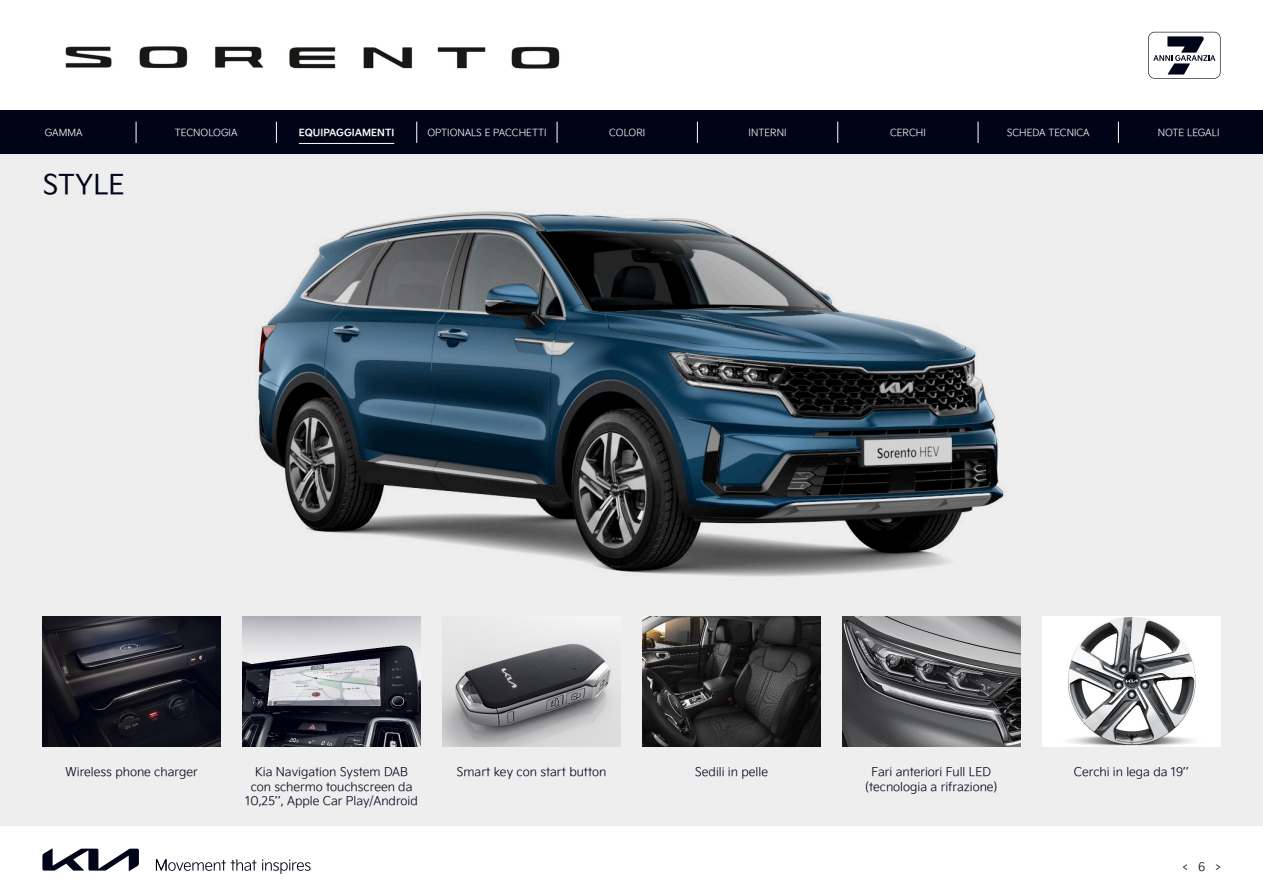
<style>
.page{position:relative;width:1263px;height:893px;background:#fff}
.page>*{position:absolute;margin:0;border:0;box-sizing:border-box;transform-origin:0 0}
.versione{font:27px "Kia Signature OTF Regular";color:#000519}
.testo_centrato{font:12px/14.4px "Kia Signature OTF Light";color:#000519;text-align:center}
.menu{font:9.75px "Kia Signature OTF Light";color:#fff}
.menu_attivo{font:9.75px "Kia Signature OTF Bold";color:#fff}
</style>
<div class="page">
<div style="left:0;top:110px;width:1263px;height:716px;background:#eeeeef"></div>
<svg style="left:42px;top:848px;width:97px;height:23px"></svg>
<svg style="left:262px;top:859px;width:49px;height:15px"></svg>
<svg style="left:156px;top:859px;width:100px;height:12px"></svg>
<svg style="left:1148px;top:32px;width:72px;height:47px"></svg>
<div style="left:0;top:110px;width:1263px;height:44px;background:#000519"></div>
<img style="left:65px;top:46px;width:495px;height:23px">
<img style="left:258px;top:211px;width:746px;height:366px">
<img style="left:42px;top:616px;width:179px;height:130px">
<img style="left:242px;top:616px;width:179px;height:130px">
<img style="left:442px;top:640px;width:179px;height:106px">
<img style="left:642px;top:616px;width:179px;height:130px">
<img style="left:842px;top:616px;width:179px;height:130px">
<img style="left:1042px;top:616px;width:179px;height:130px">
<svg style="left:136px;top:122px;width:1px;height:21px"></svg>
<svg style="left:557px;top:122px;width:1px;height:21px"></svg>
<svg style="left:697px;top:122px;width:1px;height:21px"></svg>
<svg style="left:837px;top:122px;width:1px;height:21px"></svg>
<svg style="left:978px;top:122px;width:1px;height:21px"></svg>
<svg style="left:1118px;top:122px;width:1px;height:21px"></svg>
<svg style="left:276px;top:122px;width:1px;height:21px"></svg>
<svg style="left:416px;top:122px;width:1px;height:21px"></svg>
<hr style="left:299px;top:143px;width:95px;height:1px;background:#fff">
<p class="menu" style="left:45px;top:125px;width:39px">GAMMA</p>
<p class="menu" style="left:175px;top:125px;width:64px">TECNOLOGIA</p>
<p class="menu_attivo" style="left:299px;top:125px;width:97px">EQUIPAGGIAMENTI</p>
<p class="menu" style="left:427px;top:125px;width:121px">OPTIONALS E PACCHETTI</p>
<p class="menu" style="left:609px;top:125px;width:38px">COLORI</p>
<p class="menu" style="left:749px;top:125px;width:39px">INTERNI</p>
<p class="menu" style="left:890px;top:125px;width:37px">CERCHI</p>
<p class="menu" style="left:1007px;top:125px;width:84px">SCHEDA TECNICA</p>
<p class="menu" style="left:1158px;top:125px;width:63px">NOTE LEGALI</p>
<p class="versione" style="left:42px;top:165px;width:84px">STYLE</p>
<p class="testo_centrato" style="left:66px;top:764px;width:133px">Wireless phone charger</p>
<p class="testo_centrato" style="left:245px;top:764px;width:174px">Kia Navigation System DAB con schermo touchscreen da<br>10,25’’, Apple Car Play/Android</p>
<p class="testo_centrato" style="left:456px;top:764px;width:152px">Smart key con start button</p>
<p class="testo_centrato" style="left:695px;top:764px;width:75px">Sedili in pelle</p>
<p class="testo_centrato" style="left:865px;top:764px;width:134px">Fari anteriori Full LED (tecnologia a rifrazione)</p>
<p class="testo_centrato" style="left:1074px;top:764px;width:117px">Cerchi in lega da 19’’</p>
<p class="testo_centrato" style="left:1183px;top:859px;width:39px">&lt; 6 &gt;</p>
</div>
